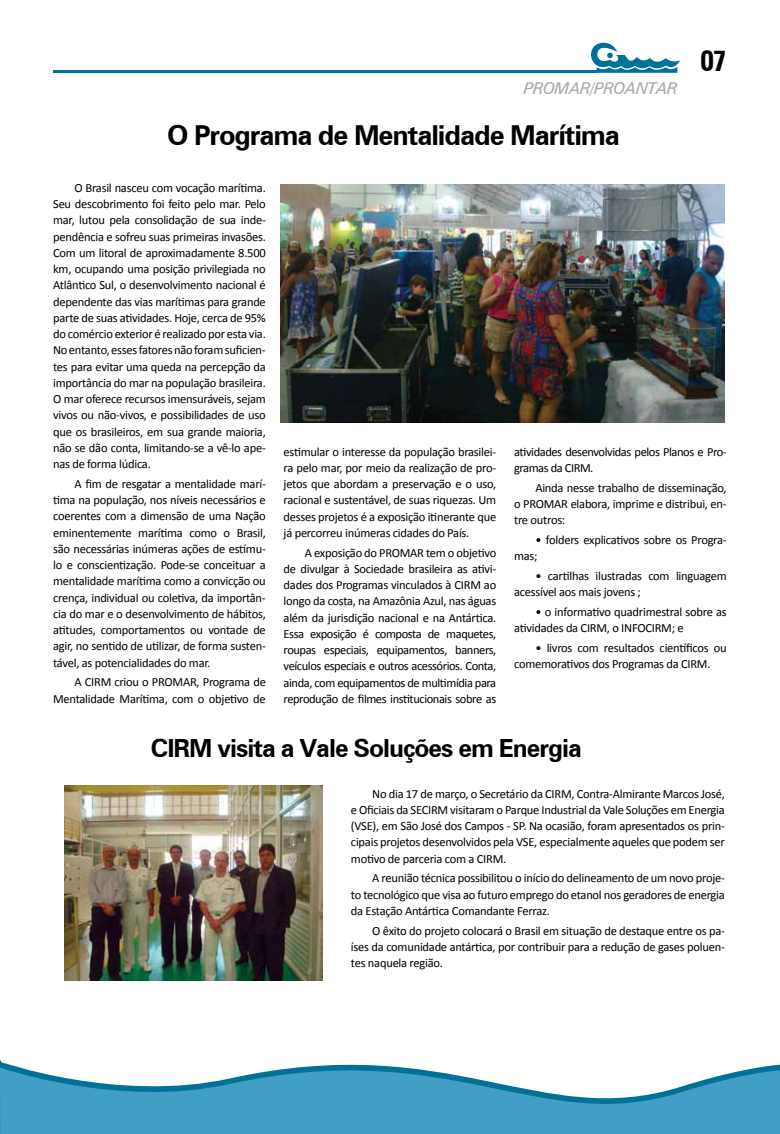
<style>
.page{position:relative;width:780px;height:1134px;background:#fff}
.page>*{position:absolute;margin:0;border:0;box-sizing:border-box;transform-origin:0 0}
.t1{font:700 condensed 28.75px "Zurich BT";color:#000}
.t2{font:700 27.5px "Zurich BT";letter-spacing:-.04em;color:#000}
.t3{font:700 25px "Zurich BT";letter-spacing:-.04em;color:#000}
.t4{font:italic 16.25px "Zurich BT";color:#a7a9ac}
.t5{font:12.5px/16.2px "Calibri";letter-spacing:-.02em;color:#000;text-align:justify}
</style>
<div class="page">
<img style="left:64px;top:786px;width:258px;height:194px">
<hr style="left:53px;top:70px;width:543px;height:3px;background:#00729a">
<svg style="left:0;top:1060px;width:780px;height:74px;fill:#419fc5"></svg>
<svg style="left:590px;top:42px;width:90px;height:31px"></svg>
<img style="left:281px;top:184px;width:443px;height:239px">
<h3 class="t4" style="left:524px;top:79px;width:92px">PRO MAR/PROANTAR</h3>
<h2 class="t2" style="left:167px;top:119px;width:454px">O Programa de Mentalidade Marítima</h2>
<h1 class="t1" style="left:700px;top:44px;width:28px">07</h1>
<p class="t5" style="left:53px;top:179px;width:214px;text-indent:21px">O Brasil nasceu com vocação marítima.<br>Seu descobrimento foi feito pelo mar. Pelo mar, lutou pela consolidação de sua inde&shy;pendência e sofreu suas primeiras invasões.<br>Com um litoral de aproximadamente 8.500 km, ocupando uma posição privilegiada no Atlântico Sul, o desenvolvimento nacional é dependente das vias marítimas para grande parte de suas atividades. Hoje, cerca de 95% do comércio exterior é realizado por esta via.<br>No entanto, esses fatores não foram suficien&shy;tes para evitar uma queda na percepção da importância do mar na população brasileira.<br>O mar oferece recursos imensuráveis, sejam vivos ou não-vivos, e possibilidades de uso que os brasileiros, em sua grande maioria, não se dão conta, limitando-se a vê-lo ape&shy;nas de forma lúdica.</p>
<p class="t5" style="left:53px;top:475px;width:214px;text-indent:21px">A fim de resgatar a mentalidade marí&shy;tima na população, nos níveis necessários e coerentes com a dimensão de uma Nação eminentemente marítima como o Brasil, são necessárias inúmeras ações de estímu&shy;lo e conscientização. Pode-se conceituar a mentalidade marítima como a convicção ou crença, individual ou coletiva, da importân&shy;cia do mar e o desenvolvimento de hábitos, atitudes, comportamentos ou vontade de agir, no sentido de utilizar, de forma susten&shy;tável, as potencialidades do mar.</p>
<p class="t5" style="left:53px;top:674px;width:214px;text-align:right">A CIRM criou o PROMAR, Programa de<br>Mentalidade Marítima, com o objetivo de</p>
<p class="t5" style="left:283px;top:443px;width:214px">estimular o interesse da população brasilei&shy;ra pelo mar, por meio da realização de pro&shy;jetos que abordam a preservação e o uso, racional e sustentável, de suas riquezas. Um desses projetos é a exposição itinerante que já percorreu inúmeras cidades do País.</p>
<p class="t5" style="left:283px;top:544px;width:214px;text-indent:21px">A exposição do PROMAR tem o objetivo de divulgar à Sociedade brasileira as ativi&shy;dades dos Programas vinculados à CIRM ao longo da costa, na Amazônia Azul, nas águas além da jurisdição nacional e na Antártica.<br>Essa exposição é composta de maquetes, roupas especiais, equipamentos, banners, veículos especiais e outros acessórios. Conta, ainda, com equipamentos de multimídia para reprodução de filmes institucionais sobre as</p>
<p class="t5" style="left:514px;top:443px;width:214px">atividades desenvolvidas pelos Planos e Pro&shy;gramas da CIRM.</p>
<p class="t5" style="left:514px;top:479px;width:214px;text-indent:21px">Ainda nesse trabalho de disseminação, o PROMAR elabora, imprime e distribui, en&shy;tre outros:</p>
<p class="t5" style="left:514px;top:531px;width:214px;text-indent:21px">• folders explicativos sobre os Progra&shy;mas;</p>
<p class="t5" style="left:514px;top:567px;width:214px;text-indent:21px">• cartilhas ilustradas com linguagem acessível aos mais jovens ;</p>
<p class="t5" style="left:514px;top:603px;width:214px;text-indent:21px">• o informativo quadrimestral sobre as atividades da CIRM, o INFOCIRM; e</p>
<p class="t5" style="left:514px;top:639px;width:214px;text-indent:21px">• livros com resultados científicos ou comemorativos dos Programas da CIRM.</p>
<h3 class="t3" style="left:151px;top:733px;width:432px">CIRM visita a Vale Soluções em Energia</h3>
<p class="t5" style="left:351px;top:785px;width:375px;text-indent:21px">No dia 17 de março, o Secretário da CIRM, Contra-Almirante Marcos José, e Oficiais da SECIRM visitaram o Parque Industrial da Vale Soluções em Energia (VSE), em São José dos Campos - SP. Na ocasião, foram apresentados os prin&shy;cipais projetos desenvolvidos pela VSE, especialmente aqueles que podem ser motivo de parceria com a CIRM.</p>
<p class="t5" style="left:351px;top:869px;width:375px;text-indent:21px">A reunião técnica possibilitou o início do delineamento de um novo proje&shy;to tecnológico que visa ao futuro emprego do etanol nos geradores de energia da Estação Antártica Comandante Ferraz.</p>
<p class="t5" style="left:351px;top:922px;width:375px;text-indent:21px">O êxito do projeto colocará o Brasil em situação de destaque entre os pa&shy;íses da comunidade antártica, por contribuir para a redução de gases poluen&shy;tes naquela região.</p>
</div>
